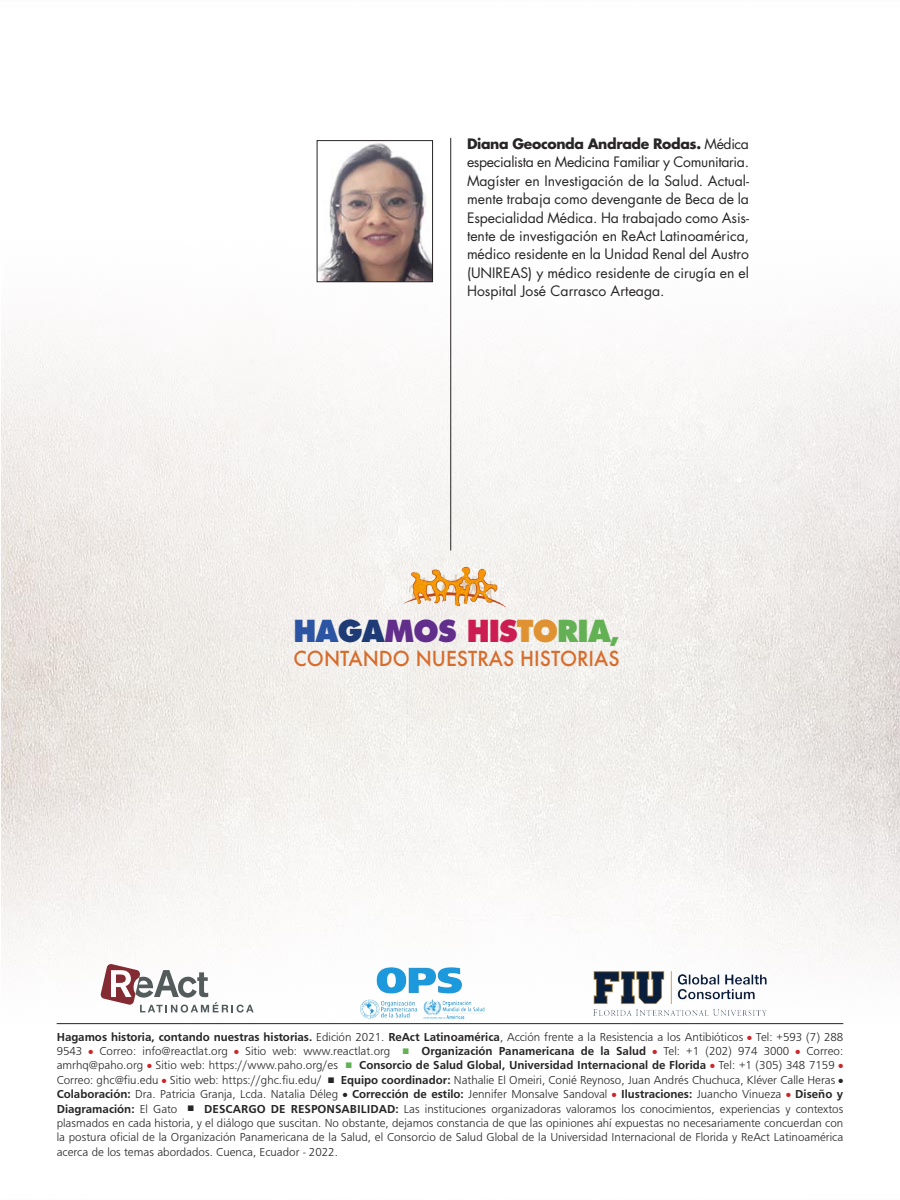
<style>
.page{position:relative;width:900px;height:1200px;background:#fff}
.page>*{position:absolute;margin:0;border:0;box-sizing:border-box;transform-origin:0 0}
.t1{font:800 29.5px "Futura";letter-spacing:-.03em;color:#612e8c;scale:.95 1}
.t2{font:500 20.1px "Futura";color:#d76c2c;scale:.95 1}
.t3{font:14px/18.4px "Futura";color:#272526;text-align:justify}
.t4{font:12px/14.4px "Frugal Sans Light DTC";color:#272526;text-align:justify}
.s1{font-weight:700}
.s2{color:#2b54a2}
.s3{color:#1f3b76}
.s4{color:#cc1d52}
.s5{color:#e09131}
.s6{color:#63b154}
.s7{font-size:23.6px;color:#63b154}
.s8{font-family:"Frugal Sans Bold DTC"}
.s9{color:#cc262a}
</style>
<div class="page">
<img style="left:0;top:137px;width:900px;height:888px">
<hr style="left:450px;top:138px;width:1px;height:412px;background:#272526">
<img style="left:319px;top:142px;width:112px;height:138px">
<div style="left:317px;top:140px;width:116px;height:142px;border:1px solid #272526"></div>
<img style="left:338px;top:960px;width:168px;height:61px">
<img style="left:576px;top:959px;width:206px;height:61px">
<svg style="left:101px;top:964px;width:153px;height:48px"></svg>
<hr style="left:57px;top:1023px;width:786px;height:1px;background:#272526">
<img style="left:396px;top:566px;width:118px;height:44px">
<p class="t3" style="left:467px;top:136px;width:284px"><span class="s1">Diana Geoconda Andrade Rodas.</span> Médica especialista en Medicina Familiar y Comunitaria.<br>Magíster en Investigación de la Salud. Actual&shy;mente trabaja como devengante de Beca de la Especialidad Médica. Ha trabajado como Asis&shy;tente de investigación en ReAct Latinoamérica, médico residente en la Unidad Renal del Austro (UNIREAS) y médico residente de cirugía en el Hospital José Carrasco Arteaga.</p>
<p class="t1" style="left:294px;top:619px;width:345px"><span class="s2">HA</span><span class="s3">GA</span>MOS <span class="s4">HIS</span><span class="s5">TO</span><span class="s6">RIA</span><span class="s7">,</span></p>
<p class="t2" style="left:294px;top:648px;width:345px">CONTANDO NUESTRAS HISTORIAS</p>
<p class="t4" style="left:57px;top:1030px;width:788px"><span class="s8">Hagamos historia, contando nuestras historias.</span> Edición 2021. <span class="s8">ReAct Latinoamérica</span>, Acción frente a la Resistencia a los Antibióticos <span class="s9">●</span> Tel: +593 (7) 288<br>9543 <span class="s9">●</span> Correo: info@reactlat.org <span class="s9">●</span> Sitio web: www.reactlat.org <span class="s6">■</span> <span class="s8">Organización Panamericana de la Salud</span> <span class="s9">●</span> Tel: +1 (202) 974 3000 <span class="s9">●</span> Correo: amrhq@paho.org <span class="s9">●</span> Sitio web: https://www.paho.org/es <span class="s6">■</span> <span class="s8">Consorcio de Salud Global, Universidad Internacional de Florida</span> <span class="s9">●</span> Tel: +1 (305) 348 7159 <span class="s9">● </span>Correo: ghc@fiu.edu <span class="s9">●</span> Sitio web: https://ghc.fiu.edu/ ■ <span class="s8">Equipo coordinador:</span> Nathalie El Omeiri, Conié Reynoso, Juan Andrés Chuchuca, Kléver Calle Heras ● <span class="s8">Colaboración:</span> Dra. Patricia Granja, Lcda. Natalia Déleg ● <span class="s8">Corrección de estilo:</span> Jennifer Monsalve Sandoval <span class="s9">●</span> <span class="s8">Ilustraciones:</span> Juancho Vinueza <span class="s9">●</span> <span class="s8">Diseño y Diagramación:</span> El Gato ■ <span class="s8">DESCARGO DE RESPONSABILIDAD:</span> Las instituciones organizadoras valoramos los conocimientos, experiencias y contextos plasmados en cada historia, y el diálogo que suscitan. No obstante, dejamos constancia de que las opiniones ahí expuestas no necesariamente concuerdan con la postura oficial de la Organización Panamericana de la Salud, el Consorcio de Salud Global de la Universidad Internacional de Florida y ReAct Latinoamérica acerca de los temas abordados. Cuenca, Ecuador - 2022.</p>
</div>
